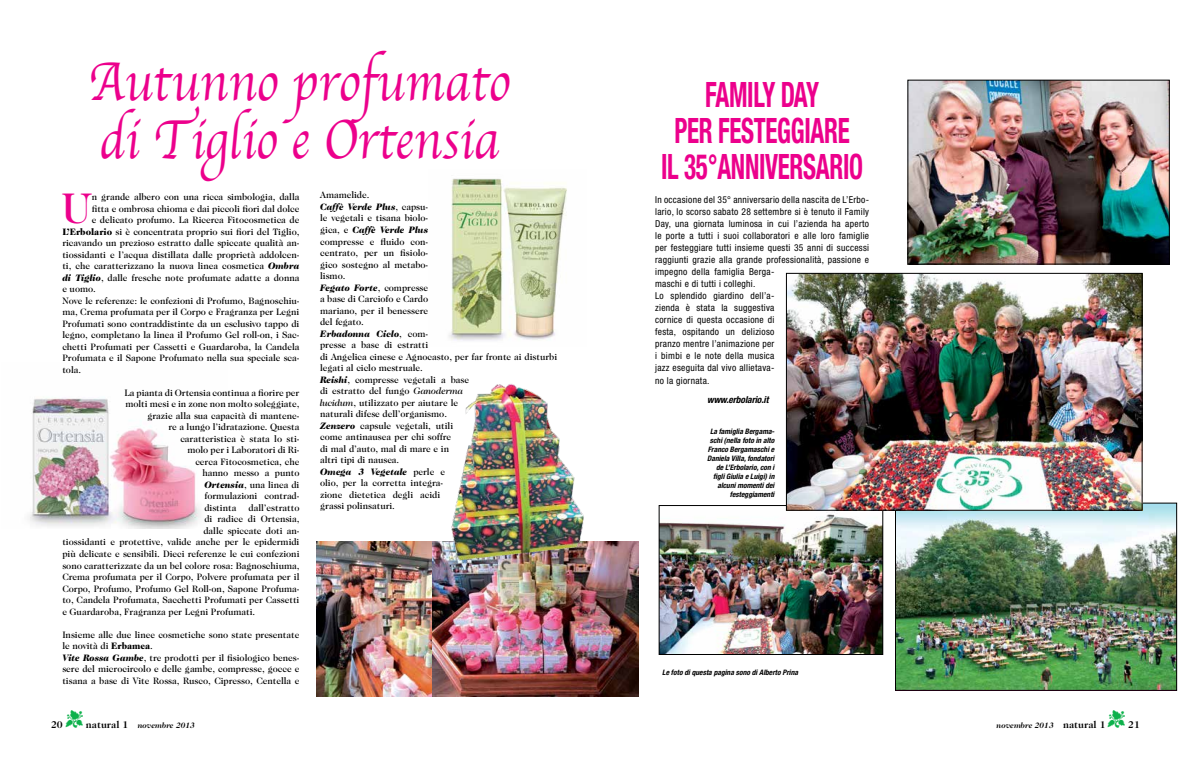
<style>
.page{position:relative;width:1191px;height:766px;background:#fff}
.page>*{position:absolute;margin:0;border:0;box-sizing:border-box;transform-origin:0 0}
.t1{font:57.3px/58.4px "Apple Chancery";color:#ec008c;scale:.86 1}
.t2{font:500 43.6px "Caslon 224 IT Cby BT";color:#ec008c}
.t3{font:700 condensed 35px/36px "Helvetica Neue LT Std";letter-spacing:-.01em;color:#ec008c;text-align:center;scale:.71 1}
.t4{font:700 10px "Caslon 224 IT Cby BT";color:#000}
.t5{font:500 9.5px/11.5px "Caslon 224 IT Cby BT";letter-spacing:-.005em;color:#000}
.t6{font:condensed 9.5px/12px "Helvetica Neue LT Std";letter-spacing:.03em;color:#000}
.t7{font:italic 700 condensed 9.5px "Helvetica Neue LT Std";letter-spacing:-.01em;color:#000}
.t8{font:italic 700 8px "Caslon 224 IT Cby BT";color:#000}
.t9{font:italic 700 condensed 7.5px/9px "Helvetica Neue";color:#000;text-align:right}
.s1{font-weight:900;font-style:italic}
.s2{font-style:italic}
.s3{font-weight:900}
.s4{color:#0db14b}
.s5{font-style:normal;font-size:10px}
</style>
<div class="page">
<img style="left:449px;top:178px;width:118px;height:163px">
<img style="left:29px;top:398px;width:172px;height:130px">
<img style="left:661px;top:507px;width:220px;height:145px">
<div style="left:659px;top:505px;width:224px;height:149px;border:1px solid #000"></div>
<img style="left:909px;top:82px;width:258px;height:180px">
<div style="left:907px;top:80px;width:262px;height:184px;border:1px solid #000"></div>
<img style="left:897px;top:504px;width:277px;height:184px">
<img style="left:788px;top:275px;width:352px;height:233px">
<div style="left:786px;top:273px;width:356px;height:237px;border:1px solid #000"></div>
<img style="left:317px;top:541px;width:321px;height:155px">
<img style="left:422px;top:384px;width:198px;height:222px">
<h1 class="t1" style="left:88px;top:52px;width:491px">Autunno profumato di Tiglio e Ortensia</h1>
<h2 class="t2" style="left:61px;top:181px;width:33px">U</h2>
<p class="t5" style="left:92px;top:191px;width:209px">n grande albero con una ricca simbologia, dalla</p>
<p class="t5" style="left:320px;top:189px;width:238px">Amamelide.<br><span class="s1">Caffè Verde Plus</span>, capsu-<br>le vegetali e tisana biolo-<br>gica, e <span class="s1">Caffè Verde Plus<br></span>compresse e fluido con-<br>centrato, per un fisiolo-<br>gico sostegno al metabo-<br>lismo.<br><span class="s1">Fegato Forte</span>, compresse<br>a base di Carciofo e Cardo<br>mariano, per il benessere<br>del fegato.<br><span class="s1">Erbadonna Ciclo</span>, com-<br>presse a base di estratti<br>di Angelica cinese e Agnocasto, per far fronte ai disturbi legati al ciclo mestruale.<br><span class="s1">Reishi</span>, compresse vegetali a base<br>di estratto del fungo <span class="s2">Ganoderma<br>lucidum</span>, utilizzato per aiutare le<br>naturali difese dell’organismo.<br><span class="s1">Zenzero</span> capsule vegetali, utili<br>come antinausea per chi soffre<br>di mal d’auto, mal di mare e in<br>altri tipi di nausea.<br><span class="s1">Omega 3 Vegetale</span> perle e<br>olio, per la corretta integra-<br>zione dietetica degli acidi<br>grassi polinsaturi.</p>
<p class="t5" style="left:92px;top:202px;width:209px">fitta e ombrosa chioma e dai piccoli fiori dal dolce</p>
<p class="t5" style="left:92px;top:214px;width:209px">e delicato profumo. La Ricerca Fitocosmetica de</p>
<p class="t5" style="left:62px;top:225px;width:239px"><span class="s3">L’Erbolario</span> si è concentrata proprio sui fiori del Tiglio,</p>
<p class="t5" style="left:62px;top:237px;width:239px">ricavando un prezioso estratto dalle spiccate qualità an-</p>
<p class="t5" style="left:62px;top:248px;width:239px">tiossidanti e l’acqua distillata dalle proprietà addolcen-</p>
<p class="t5" style="left:62px;top:260px;width:238px">ti, che caratterizzano la nuova linea cosmetica <span class="s1">Ombra</span></p>
<p class="t5" style="left:62px;top:271px;width:238px"><span class="s1">di Tiglio</span>, dalle fresche note profumate adatte a donna</p>
<p class="t5" style="left:62px;top:283px;width:35px">e uomo.</p>
<p class="t5" style="left:62px;top:294px;width:239px">Nove le referenze: le confezioni di Profumo, Bagnoschiu-</p>
<p class="t5" style="left:62px;top:306px;width:239px">ma, Crema profumata per il Corpo e Fragranza per Legni</p>
<p class="t5" style="left:62px;top:317px;width:239px">Profumati sono contraddistinte da un esclusivo tappo di</p>
<p class="t5" style="left:62px;top:329px;width:239px">legno, completano la linea il Profumo Gel roll-on, i Sac-</p>
<p class="t5" style="left:62px;top:340px;width:239px">chetti Profumati per Cassetti e Guardaroba, la Candela</p>
<p class="t5" style="left:62px;top:352px;width:239px">Profumata e il Sapone Profumato nella sua speciale sca-</p>
<p class="t5" style="left:62px;top:363px;width:20px">tola.</p>
<p class="t5" style="left:124px;top:386px;width:177px">La pianta di Ortensia continua a fiorire per</p>
<p class="t5" style="left:125px;top:398px;width:176px">molti mesi e in zone non molto soleggiate,</p>
<p class="t5" style="left:147px;top:409px;width:153px">grazie alla sua capacità di mantene-</p>
<p class="t5" style="left:168px;top:421px;width:132px">re a lungo l’idratazione. Questa</p>
<p class="t5" style="left:180px;top:432px;width:120px">caratteristica è stata lo sti-</p>
<p class="t5" style="left:187px;top:444px;width:114px">molo per i Laboratori di Ri-</p>
<p class="t5" style="left:195px;top:455px;width:106px">cerca Fitocosmetica, che</p>
<p class="t5" style="left:202px;top:467px;width:98px">hanno messo a punto</p>
<p class="t5" style="left:204px;top:478px;width:97px"><span class="s1">Ortensia</span>, una linea di</p>
<p class="t5" style="left:204px;top:490px;width:96px">formulazioni contrad-</p>
<p class="t5" style="left:204px;top:501px;width:33px">distinta</p>
<p class="t5" style="left:248px;top:501px;width:52px">dall’estratto</p>
<p class="t5" style="left:204px;top:513px;width:96px">di radice di Ortensia,</p>
<p class="t5" style="left:203px;top:524px;width:97px">dalle spiccate doti an-</p>
<p class="t5" style="left:62px;top:536px;width:239px">tiossidanti e protettive, valide anche per le epidermidi</p>
<p class="t5" style="left:62px;top:547px;width:239px">più delicate e sensibili. Dieci referenze le cui confezioni</p>
<p class="t5" style="left:62px;top:559px;width:238px">sono caratterizzate da un bel colore rosa: Bagnoschiuma,</p>
<p class="t5" style="left:62px;top:570px;width:239px">Crema profumata per il Corpo, Polvere profumata per il</p>
<p class="t5" style="left:62px;top:582px;width:239px">Corpo, Profumo, Profumo Gel Roll-on, Sapone Profuma-</p>
<p class="t5" style="left:62px;top:593px;width:238px">to, Candela Profumata, Sacchetti Profumati per Cassetti</p>
<p class="t5" style="left:62px;top:605px;width:194px">e Guardaroba, Fragranza per Legni Profumati.</p>
<p class="t5" style="left:62px;top:628px;width:239px">Insieme alle due linee cosmetiche sono state presentate le novità di <span class="s3">Erbamea</span>.<br><span class="s1">Vite Rossa Gambe</span>, tre prodotti per il fisiologico benes&shy;sere del microcircolo e delle gambe, compresse, gocce e tisana a base di Vite Rossa, Rusco, Cipresso, Centella e</p>
<h3 class="t3" style="left:661px;top:76px;width:286px">FAMILY DAY<br>PER FESTEGGIARE<br>IL 35°ANNIVERSARIO</h3>
<p class="t6" style="left:655px;top:194px;width:215px">In occasione del 35° anniversario della nascita de L’Erbo&shy;lario, lo scorso sabato 28 settembre si è tenuto il Family Day, una giornata luminosa in cui l’azienda ha aperto le porte a tutti i suoi collaboratori e alle loro famiglie per festeggiare tutti insieme questi 35 anni di successi raggiunti grazie alla grande professionalità, passione e impegno della famiglia Berga-<br>maschi e di tutti i colleghi.<br>Lo splendido giardino dell’a-<br>zienda è stata la suggestiva<br>cornice di questa occasione di<br>festa, ospitando un delizioso<br>pranzo mentre l’animazione per<br>i bimbi e le note della musica<br>jazz eseguita dal vivo allietava-</p>
<p class="t6" style="left:655px;top:375px;width:56px">no la giornata.</p>
<p class="t7" style="left:707px;top:394px;width:63px">www.erbolario.it</p>
<p class="t9" style="left:707px;top:426px;width:69px">La famiglia Bergama&shy;schi (nella foto in alto<br>Franco Bergamaschi e<br>Daniela Villa, fondatori de L’Erbolario, con i figli Giulia e Luigi) in alcuni momenti dei festeggiamenti</p>
<p class="t9" style="left:662px;top:667px;width:137px">Le foto di questa pagina sono di Alberto Prina</p>
<p class="t4" style="left:51px;top:717px;width:13px">20</p>
<p class="t8" style="left:66px;top:719px;width:131px"><span class="s4">▼</span> <span class="s5">natural 1</span> novembre 2013</p>
<p class="t8" style="left:996px;top:719px;width:110px">novembre 2013 <span class="s5">natural 1</span></p>
<p class="t4" style="left:1108px;top:717px;width:33px"><span class="s4">▼</span> 21</p>
</div>
